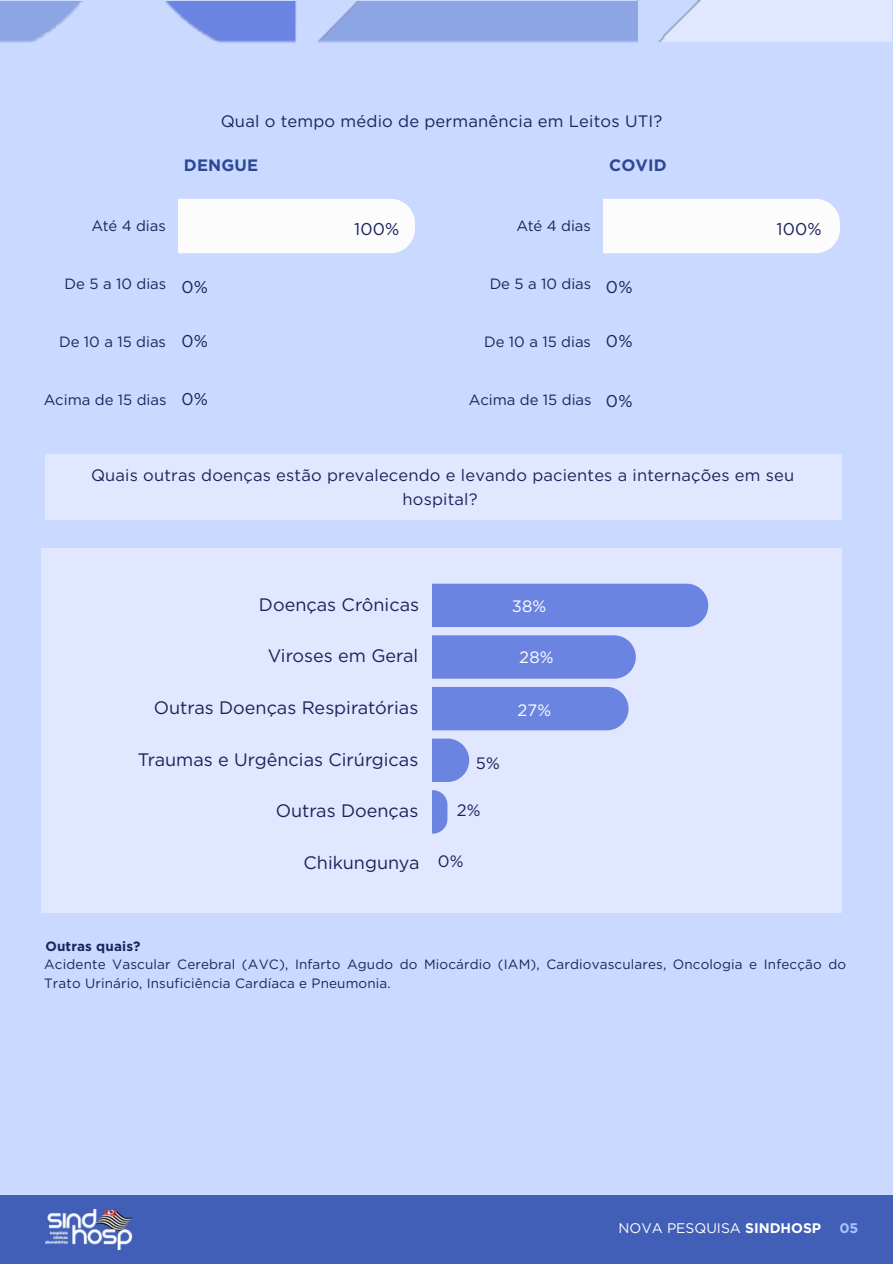
<style>
.page{position:relative;width:893px;height:1264px;background:#fff}
.page>*{position:absolute;margin:0;border:0;box-sizing:border-box;transform-origin:0 0}
.t1{font:18px "Gotham";color:#19255a}
.t2{font:17.1px "Gotham";letter-spacing:.01em;color:#19255a}
.t3{font:16.5px/23.7px "Gotham";letter-spacing:.01em;color:#19255a;text-align:center}
.t4{font:700 16.5px "Gotham";letter-spacing:.01em;color:#2d4796}
.t5{font:16.5px "Gotham";color:#fff}
.t6{font:14.85px "Gotham";color:#19255a}
.t7{font:13.95px "Gotham";color:#fff}
.t8{font:700 13.95px "Gotham";color:#a8c0ff}
.t9{font:13.5px/19.2px "Gotham";letter-spacing:.01em;color:#19255a}
.t10{font:700 13.5px "Gotham";letter-spacing:.01em;color:#19255a}
.s1{font-weight:700}
</style>
<div class="page">
<div style="left:0;top:0;width:892px;height:1263px;background:#cad9ff"></div>
<img style="left:317px;top:0;width:574px;height:43px">
<img style="left:0;top:1px;width:82px;height:42px">
<img style="left:165px;top:1px;width:131px;height:42px">
<div style="left:0;top:1195px;width:892px;height:68px;background:#415fb7"></div>
<img style="left:46px;top:1209px;width:86px;height:40px">
<div style="left:178px;top:199px;width:237px;height:54px;background:#fdfcfc"></div>
<div style="left:603px;top:199px;width:236px;height:54px;background:#fdfcfc"></div>
<div style="left:42px;top:548px;width:799px;height:364px;background:#e1e7ff"></div>
<div style="left:433px;top:583px;width:275px;height:44px;background:#6c84e1"></div>
<div style="left:433px;top:635px;width:202px;height:43px;background:#6c84e1"></div>
<div style="left:433px;top:687px;width:195px;height:43px;background:#6c84e1"></div>
<svg style="left:433px;top:738px;width:36px;height:44px;background:#7b91e5"></svg>
<svg style="left:433px;top:790px;width:14px;height:43px"></svg>
<div style="left:422px;top:889px;width:375px;height:22px;background:#e1e7ff"></div>
<div style="left:46px;top:455px;width:795px;height:65px;background:#e1e7ff"></div>
<h1 class="t3" style="left:221px;top:109px;width:443px">Qual o tempo médio de permanência em Leitos UTI?</h1>
<h2 class="t4" style="left:184px;top:155px;width:76px">DENGUE</h2>
<h2 class="t4" style="left:609px;top:155px;width:59px">COVID</h2>
<p class="t6" style="left:91px;top:217px;width:76px">Até 4 dias</p>
<h2 class="t2" style="left:354px;top:219px;width:47px">100%</h2>
<p class="t6" style="left:516px;top:217px;width:76px">Até 4 dias</p>
<h2 class="t2" style="left:776px;top:219px;width:47px">100%</h2>
<p class="t6" style="left:65px;top:275px;width:103px">De 5 a 10 dias</p>
<p class="t6" style="left:489px;top:275px;width:103px">De 5 a 10 dias</p>
<p class="t2" style="left:181px;top:276px;width:28px">0%</p>
<p class="t2" style="left:606px;top:276px;width:28px">0%</p>
<p class="t6" style="left:59px;top:333px;width:108px">De 10 a 15 dias</p>
<h4 class="t2" style="left:181px;top:330px;width:28px">0%</h4>
<p class="t6" style="left:484px;top:333px;width:108px">De 10 a 15 dias</p>
<h2 class="t2" style="left:606px;top:330px;width:28px">0%</h2>
<p class="t6" style="left:44px;top:391px;width:124px">Acima de 15 dias</p>
<h2 class="t2" style="left:181px;top:388px;width:28px">0%</h2>
<p class="t6" style="left:469px;top:391px;width:124px">Acima de 15 dias</p>
<h2 class="t2" style="left:606px;top:391px;width:28px">0%</h2>
<h2 class="t3" style="left:91px;top:463px;width:704px">Quais outras doenças estão prevalecendo e levando pacientes a internações em seu hospital?</h2>
<h1 class="t1" style="left:259px;top:593px;width:162px">Doenças Crônicas</h1>
<h1 class="t1" style="left:268px;top:645px;width:152px">Viroses em Geral</h1>
<h1 class="t1" style="left:154px;top:696px;width:266px">Outras Doenças Respiratórias</h1>
<h1 class="t1" style="left:138px;top:748px;width:282px">Traumas e Urgências Cirúrgicas</h1>
<h1 class="t1" style="left:276px;top:800px;width:144px">Outras Doenças</h1>
<h1 class="t1" style="left:303px;top:851px;width:117px">Chikungunya</h1>
<h3 class="t5" style="left:512px;top:596px;width:36px">38%</h3>
<h2 class="t5" style="left:519px;top:647px;width:36px">28%</h2>
<h2 class="t5" style="left:517px;top:700px;width:35px">27%</h2>
<h2 class="t3" style="left:475px;top:751px;width:25px">5%</h2>
<p class="t3" style="left:457px;top:798px;width:25px">2%</p>
<h2 class="t3" style="left:438px;top:849px;width:27px">0%</h2>
<h2 class="t10" style="left:46px;top:937px;width:97px">Outras quais?</h2>
<h2 class="t9" style="left:44px;top:954px;width:803px">Acidente Vascular Cerebral (AVC), Infarto Agudo do Miocárdio (IAM), Cardiovasculares, Oncologia e Infecção do<br>Trato Urinário, Insuficiência Cardíaca e Pneumonia.</h2>
<h1 class="t7" style="left:618px;top:1219px;width:204px">NOVA PESQUISA <span class="s1">SINDHOSP</span></h1>
<h2 class="t8" style="left:842px;top:1219px;width:20px">03</h2>
<h2 class="t8" style="left:839px;top:1219px;width:20px">05</h2>
</div>
